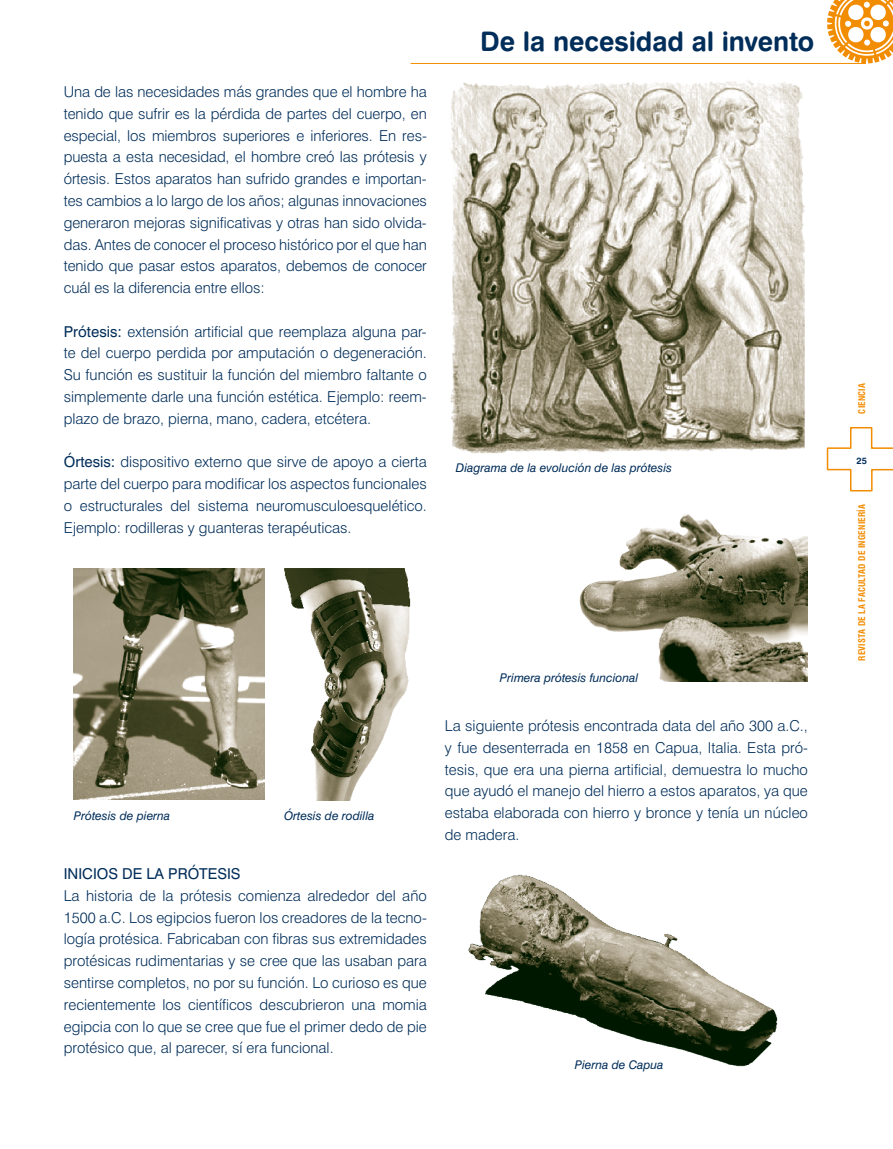
<style>
.page{position:relative;width:893px;height:1149px;background:#fff}
.page>*{position:absolute;margin:0;border:0;box-sizing:border-box;transform-origin:0 0}
.t1{font:27px "Swiss 721 BT Bold Rounded";letter-spacing:-.005em;color:#002d59}
.t2{font:300 15px/21.8px "Swiss 721 BT";color:#002d59;text-align:justify}
.t3{font:15px "Swiss 721 BT";color:#002d59}
.t4{font:italic 12px "Swiss 721 BT";color:#002d59}
.t5{font:9.15px "Swiss 721 BT Bold Rounded";color:#002d59}
.t6{font:700 condensed 9px "Swiss 721 BT";letter-spacing:.02em;color:#f28c00}
.s1{font-weight:400}
</style>
<div class="page">
<svg style="left:826px;top:427px;width:67px;height:65px"></svg>
<svg style="left:827px;top:0;width:66px;height:63px"></svg>
<hr style="left:411px;top:63px;width:455px;height:1px;background:#f28c00">
<img style="left:74px;top:568px;width:190px;height:231px">
<img style="left:284px;top:568px;width:127px;height:231px">
<img style="left:450px;top:80px;width:355px;height:374px">
<img style="left:579px;top:514px;width:229px;height:167px">
<img style="left:468px;top:874px;width:310px;height:193px">
<p class="t2" style="left:64px;top:81px;width:365px">Una de las necesidades más grandes que el hombre ha tenido que sufrir es la pérdida de partes del cuerpo, en especial, los miembros superiores e inferiores. En res&shy;puesta a esta necesidad, el hombre creó las prótesis y órtesis. Estos aparatos han sufrido grandes e importan&shy;tes cambios a lo largo de los años; algunas innovaciones generaron mejoras significativas y otras han sido olvida&shy;das. Antes de conocer el proceso histórico por el que han tenido que pasar estos aparatos, debemos de conocer cuál es la diferencia entre ellos:</p>
<p class="t2" style="left:64px;top:320px;width:365px"><span class="s1">Prótesis:</span> extensión artificial que reemplaza alguna par&shy;te del cuerpo perdida por amputación o degeneración.<br>Su función es sustituir la función del miembro faltante o simplemente darle una función estética. Ejemplo: reem&shy;plazo de brazo, pierna, mano, cadera, etcétera.</p>
<p class="t2" style="left:64px;top:450px;width:365px"><span class="s1">Órtesis:</span> dispositivo externo que sirve de apoyo a cierta parte del cuerpo para modificar los aspectos funcionales o estructurales del sistema neuromusculoesquelético.<br>Ejemplo: rodilleras y guanteras terapéuticas.</p>
<h1 class="t1" style="left:480px;top:24px;width:336px">De la necesidad al invento</h1>
<p class="t4" style="left:456px;top:460px;width:218px">Diagrama de la evolución de las prótesis</p>
<p class="t4" style="left:74px;top:807px;width:98px">Prótesis de pierna</p>
<p class="t4" style="left:284px;top:807px;width:92px">Órtesis de rodilla</p>
<p class="t3" style="left:64px;top:864px;width:178px">INICIOS DE LA PRÓTESIS</p>
<p class="t2" style="left:64px;top:884px;width:365px">La historia de la prótesis comienza alrededor del año 1500 a.C. Los egipcios fueron los creadores de la tecno&shy;logía protésica. Fabricaban con fibras sus extremidades protésicas rudimentarias y se cree que las usaban para sentirse completos, no por su función. Lo curioso es que recientemente los científicos descubrieron una momia egipcia con lo que se cree que fue el primer dedo de pie protésico que, al parecer, sí era funcional.</p>
<p class="t4" style="left:500px;top:670px;width:140px">Primera prótesis funcional</p>
<p class="t2" style="left:445px;top:714px;width:365px">La siguiente prótesis encontrada data del año 300 a.C., y fue desenterrada en 1858 en Capua, Italia. Esta pró&shy;tesis, que era una pierna artificial, demuestra lo mucho que ayudó el manejo del hierro a estos aparatos, ya que estaba elaborada con hierro y bronce y tenía un núcleo de madera.</p>
<p class="t4" style="left:575px;top:1056px;width:90px">Pierna de Capua</p>
<p class="t6" style="left:857px;top:413px;width:32px;rotate:-90deg">CIENCIA</p>
<p class="t5" style="left:856px;top:454px;width:12px">25</p>
<p class="t6" style="left:857px;top:660px;width:158px;rotate:-90deg">REVISTA DE LA FACULTAD DE INGENIERÍA</p>
</div>
